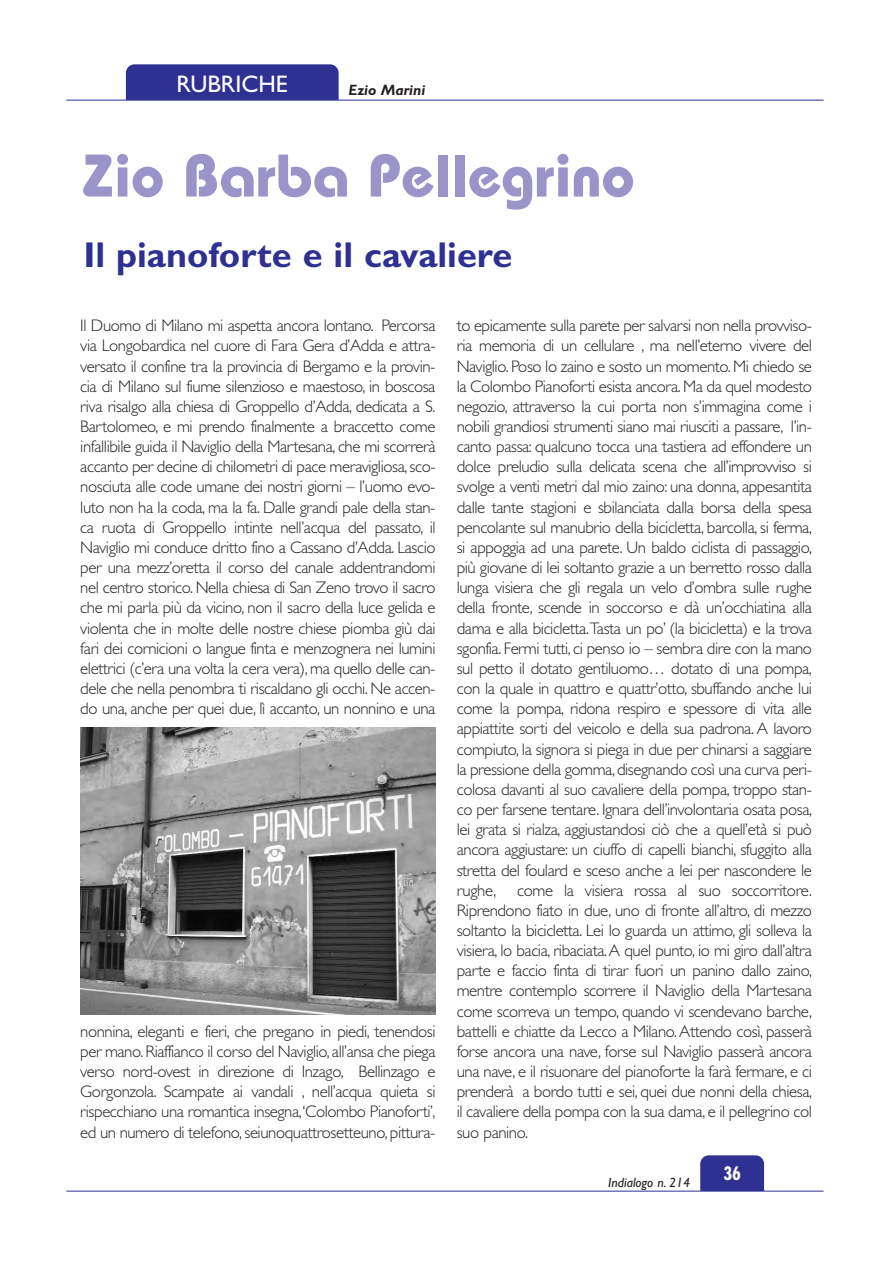
<style>
.page{position:relative;width:893px;height:1263px;background:#fff}
.page>*{position:absolute;margin:0;border:0;box-sizing:border-box;transform-origin:0 0}
.t1{font:700 60px "Bauhaus";color:#9a94c8}
.t2{font:700 36px "Gill Sans";color:#2e3092}
.t3{font:24px "Gill Sans";color:#fff}
.t4{font:700 condensed 18px "Futura";color:#fff}
.t5{font:300 16.8px/20.1px "Gill Sans";letter-spacing:-.025em;color:#231f20;text-align:justify}
.t6{font:italic 700 15px "Gill Sans";color:#231f20}
.t7{font:italic 13.5px "Gill Sans";color:#231f20}
</style>
<div class="page">
<div style="left:126px;top:64px;width:212px;height:51px;background:#2e3092;border-radius:9px"></div>
<div style="left:66px;top:100px;width:757px;height:21px;background:#fff"></div>
<hr style="left:66px;top:100px;width:757px;height:1px;background:#2e3092">
<img style="left:80px;top:728px;width:356px;height:287px">
<div style="left:700px;top:1155px;width:64px;height:51px;background:#2e3092;border-radius:9px"></div>
<div style="left:66px;top:1191px;width:757px;height:21px;background:#fff"></div>
<hr style="left:66px;top:1191px;width:757px;height:1px;background:#2e3092">
<h3 class="t3" style="left:177px;top:70px;width:113px">RUBRICHE</h3>
<p class="t6" style="left:348px;top:85px;width:78px">Ezio Marini</p>
<h1 class="t1" style="left:81px;top:155px;width:555px">Zio Barba Pellegrino</h1>
<h2 class="t2" style="left:83px;top:242px;width:430px">Il pianoforte e il cavaliere</h2>
<p class="t5" style="left:80px;top:317px;width:357px">Il Duomo di Milano mi aspetta ancora lontano. Percorsa via Longobardica nel cuore di Fara Gera d’Adda e attra&shy;versato il confine tra la provincia di Bergamo e la provin&shy;cia di Milano sul fiume silenzioso e maestoso, in boscosa riva risalgo alla chiesa di Groppello d’Adda, dedicata a S.<br>Bartolomeo, e mi prendo finalmente a braccetto come infallibile guida il Naviglio della Martesana, che mi scorrerà accanto per decine di chilometri di pace meravigliosa, sco&shy;nosciuta alle code umane dei nostri giorni – l’uomo evo&shy;luto non ha la coda, ma la fa. Dalle grandi pale della stan&shy;ca ruota di Groppello intinte nell’acqua del passato, il Naviglio mi conduce dritto fino a Cassano d’Adda. Lascio per una mezz’oretta il corso del canale addentrandomi nel centro storico. Nella chiesa di San Zeno trovo il sacro che mi parla più da vicino, non il sacro della luce gelida e violenta che in molte delle nostre chiese piomba giù dai fari dei cornicioni o langue finta e menzognera nei lumini elettrici (c’era una volta la cera vera), ma quello delle can&shy;dele che nella penombra ti riscaldano gli occhi. Ne accen&shy;do una, anche per quei due, lì accanto, un nonnino e una</p>
<p class="t5" style="left:80px;top:1023px;width:357px">nonnina, eleganti e fieri, che pregano in piedi, tenendosi per mano.Riaffianco il corso del Naviglio, all’ansa che piega verso nord-ovest in direzione di Inzago, Bellinzago e Gorgonzola. Scampate ai vandali , nell’acqua quieta si rispecchiano una romantica insegna, ‘Colombo Pianoforti’, ed un numero di telefono, seiunoquattrosetteuno, pittura-</p>
<p class="t5" style="left:457px;top:317px;width:357px">to epicamente sulla parete per salvarsi non nella provviso&shy;ria memoria di un cellulare , ma nell’eterno vivere del Naviglio. Poso lo zaino e sosto un momento. Mi chiedo se la Colombo Pianoforti esista ancora. Ma da quel modesto negozio, attraverso la cui porta non s’immagina come i nobili grandiosi strumenti siano mai riusciti a passare, l’in&shy;canto passa: qualcuno tocca una tastiera ad effondere un dolce preludio sulla delicata scena che all’improvviso si svolge a venti metri dal mio zaino: una donna, appesantita dalle tante stagioni e sbilanciata dalla borsa della spesa pencolante sul manubrio della bicicletta, barcolla, si ferma, si appoggia ad una parete. Un baldo ciclista di passaggio, più giovane di lei soltanto grazie a un berretto rosso dalla lunga visiera che gli regala un velo d’ombra sulle rughe della fronte, scende in soccorso e dà un’occhiatina alla dama e alla bicicletta.Tasta un po’ (la bicicletta) e la trova sgonfia. Fermi tutti, ci penso io – sembra dire con la mano sul petto il dotato gentiluomo… dotato di una pompa, con la quale in quattro e quattr’otto, sbuffando anche lui come la pompa, ridona respiro e spessore di vita alle appiattite sorti del veicolo e della sua padrona. A lavoro compiuto, la signora si piega in due per chinarsi a saggiare la pressione della gomma, disegnando così una curva peri&shy;colosa davanti al suo cavaliere della pompa, troppo stan&shy;co per farsene tentare. Ignara dell’involontaria osata posa, lei grata si rialza, aggiustandosi ciò che a quell’età si può ancora aggiustare: un ciuffo di capelli bianchi, sfuggito alla stretta del foulard e sceso anche a lei per nascondere le rughe,</p>
<p class="t5" style="left:457px;top:882px;width:357px;text-indent:60px">come la visiera rossa al suo soccorritore.<br>Riprendono fiato in due, uno di fronte all’altro, di mezzo soltanto la bicicletta. Lei lo guarda un attimo, gli solleva la visiera, lo bacia, ribaciata.A quel punto, io mi giro dall’altra parte e faccio finta di tirar fuori un panino dallo zaino, mentre contemplo scorrere il Naviglio della Martesana come scorreva un tempo, quando vi scendevano barche, battelli e chiatte da Lecco a Milano.Attendo così, passerà forse ancora una nave, forse sul Naviglio passerà ancora una nave, e il risuonare del pianoforte la farà fermare, e ci prenderà a bordo tutti e sei, quei due nonni della chiesa, il cavaliere della pompa con la sua dama, e il pellegrino col suo panino.</p>
<p class="t7" style="left:608px;top:1175px;width:83px">Indialogo n. 214</p>
<p class="t4" style="left:723px;top:1162px;width:19px">36</p>
</div>
